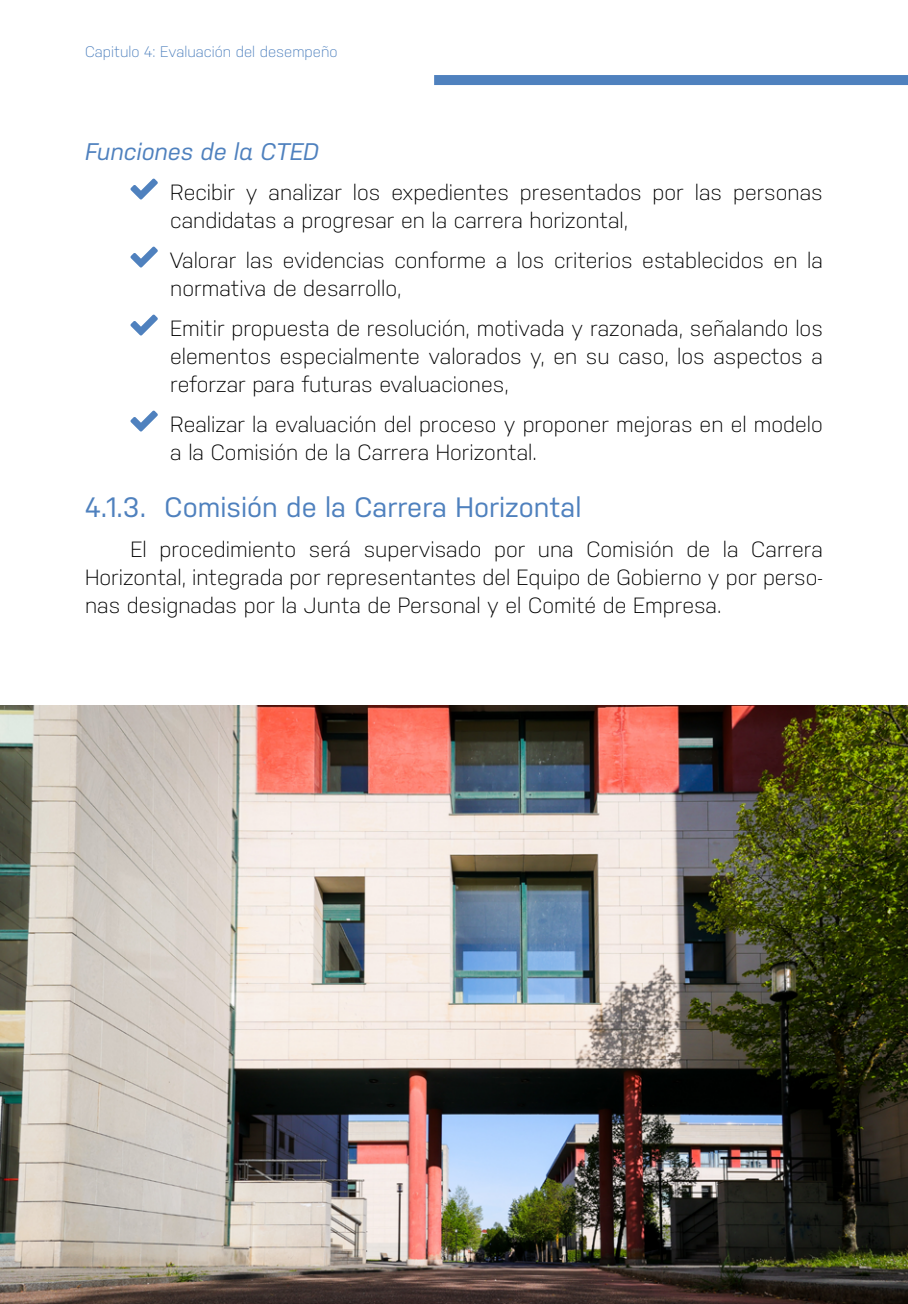
<style>
.page{position:relative;width:908px;height:1304px;background:#fff}
.page>*{position:absolute;margin:0;border:0;box-sizing:border-box;transform-origin:0 0}
.t1{font:28px "Nudista";color:#4f81be}
.t2{font:italic 24px "Nudista";color:#4f81be}
.t3{font:300 22px/28px "Nudista";color:#000}
.t4{font:300 15.2px "Nudista";color:#4f81be}
</style>
<div class="page">
<div style="left:434px;top:75px;width:473px;height:10px;background:#4f81be"></div>
<svg style="left:130px;top:179px;width:28px;height:20px"></svg>
<svg style="left:130px;top:247px;width:28px;height:20px"></svg>
<svg style="left:130px;top:315px;width:28px;height:20px"></svg>
<svg style="left:130px;top:411px;width:28px;height:20px"></svg>
<img style="left:0;top:706px;width:907px;height:598px">
<p class="t4" style="left:85px;top:43px;width:254px">Capitulo 4: Evaluación del desempeño</p>
<p class="t2" style="left:85px;top:137px;width:235px">Funciones de la CTED</p>
<p class="t3" style="left:170px;top:178px;width:653px">Recibir y analizar los expedientes presentados por las personas candidatas a progresar en la carrera horizontal,</p>
<p class="t3" style="left:170px;top:246px;width:654px">Valorar las evidencias conforme a los criterios establecidos en la normativa de desarrollo,</p>
<p class="t3" style="left:170px;top:314px;width:653px;text-align:justify">Emitir propuesta de resolución, motivada y razonada, señalando los elementos especialmente valorados y, en su caso, los aspectos a reforzar para futuras evaluaciones,</p>
<p class="t3" style="left:170px;top:410px;width:653px">Realizar la evaluación del proceso y proponer mejoras en el modelo a la Comisión de la Carrera Horizontal.</p>
<p class="t1" style="left:85px;top:491px;width:497px">4.1.3. Comisión de la Carrera Horizontal</p>
<p class="t3" style="left:85px;top:535px;width:739px;text-align:justify;text-indent:45px">El procedimiento será supervisado por una Comisión de la Carrera Horizontal, integrada por representantes del Equipo de Gobierno y por perso&shy;nas designadas por la Junta de Personal y el Comité de Empresa.</p>
</div>
